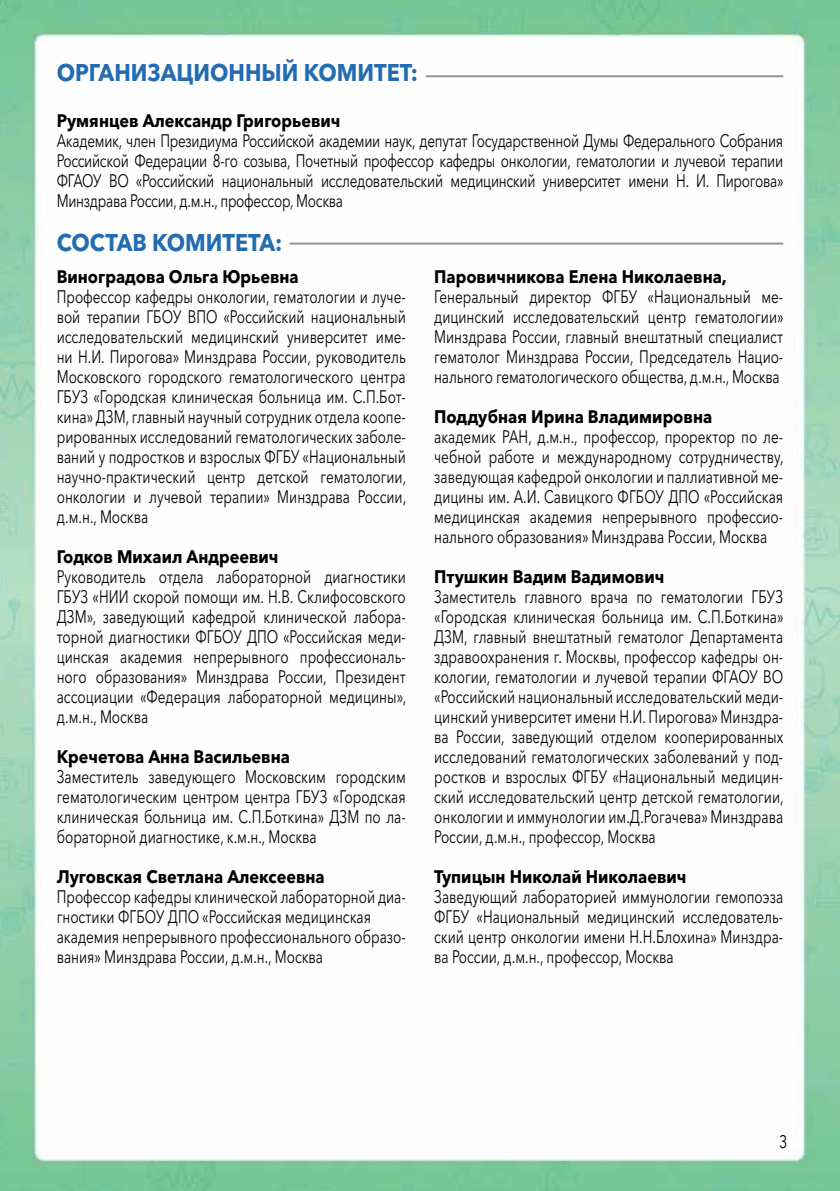
<style>
.page{position:relative;width:840px;height:1191px;background:#fff}
.page>*{position:absolute;margin:0;border:0;box-sizing:border-box;transform-origin:0 0}
.t1{font:700 24px "Avenir Next Cyr";color:#246cb1;scale:.9 1}
.t2{font:18px/20px "Avenir Next Cyr";color:#000;text-align:justify;scale:.75 1}
.t3{font:700 18px "Avenir Next Cyr";color:#000;scale:.9 1}
.t4{font:18px "Avenir Next Cyr";color:#000;scale:.8 1}
</style>
<div class="page">
<img style="left:0;top:0;width:839px;height:1191px">
<hr style="left:425px;top:75px;width:357px;height:2px;background:#939598">
<hr style="left:289px;top:242px;width:493px;height:2px;background:#939598">
<h1 class="t1" style="left:57px;top:57px;width:402px">ОРГАНИЗАЦИОННЫЙ КОМИТЕТ:</h1>
<p class="t3" style="left:57px;top:110px;width:316px">Румянцев Александр Григорьевич</p>
<p class="t2" style="left:57px;top:131px;width:970px">Академик, член Президиума Российской академии наук, депутат Государственной Думы Федерального Собрания Российской Федерации 8-го созыва, Почетный профессор кафедры онкологии, гематологии и лучевой терапии ФГАОУ ВО «Российский национальный исследовательский медицинский университет имени Н. И. Пирогова» Минздрава России, д.м.н., профессор, Москва</p>
<h1 class="t1" style="left:57px;top:228px;width:252px">СОСТАВ КОМИТЕТА:</h1>
<p class="t3" style="left:57px;top:266px;width:270px">Виноградова Ольга Юрьевна</p>
<p class="t2" style="left:57px;top:287px;width:467px">Профессор кафедры онкологии, гематологии и луче&shy;вой терапии ГБОУ ВПО «Российский национальный исследовательский медицинский университет име&shy;ни Н.И. Пирогова» Минздрава России, руководитель Московского городского гематологического центра ГБУЗ «Городская клиническая больница им. С.П.Бот&shy;кина» ДЗМ, главный научный сотрудник отдела коопе&shy;рированных исследований гематологических заболе&shy;ваний у подростков и взрослых ФГБУ «Национальный научно-практический центр детской гематологии, онкологии и лучевой терапии» Минздрава России, д.м.н., Москва</p>
<p class="t3" style="left:57px;top:546px;width:248px">Годков Михаил Андреевич</p>
<p class="t2" style="left:57px;top:567px;width:467px">Руководитель отдела лабораторной диагностики ГБУЗ «НИИ скорой помощи им. Н.В. Склифосовского ДЗМ», заведующий кафедрой клинической лабора&shy;торной диагностики ФГБОУ ДПО «Российская меди&shy;цинская академия непрерывного профессиональ&shy;ного образования» Минздрава России, Президент ассоциации «Федерация лабораторной медицины», д.м.н., Москва</p>
<p class="t3" style="left:57px;top:746px;width:260px">Кречетова Анна Васильевна</p>
<p class="t2" style="left:57px;top:767px;width:466px">Заместитель заведующего Московским городским гематологическим центром центра ГБУЗ «Городская клиническая больница им. С.П.Боткина» ДЗМ по ла&shy;бораторной диагностике, к.м.н., Москва</p>
<p class="t3" style="left:57px;top:866px;width:299px">Луговская Светлана Алексеевна</p>
<p class="t2" style="left:57px;top:887px;width:466px;text-align:left">Профессор кафедры клинической лабораторной диа&shy;гностики ФГБОУ ДПО «Российская медицинская академия непрерывного профессионального образо&shy;вания» Минздрава России, д.м.н., Москва</p>
<p class="t3" style="left:434px;top:266px;width:326px">Паровичникова Елена Николаевна,</p>
<p class="t2" style="left:434px;top:287px;width:467px">Генеральный директор ФГБУ «Национальный ме&shy;дицинский исследовательский центр гематологии» Минздрава России, главный внештатный специалист гематолог Минздрава России, Председатель Нацио&shy;нального гематологического общества, д.м.н., Москва</p>
<p class="t3" style="left:434px;top:406px;width:310px">Поддубная Ирина Владимировна</p>
<p class="t2" style="left:434px;top:427px;width:467px">академик РАН, д.м.н., профессор, проректор по ле&shy;чебной работе и международному сотрудничеству, заведующая кафедрой онкологии и паллиативной ме&shy;дицины им. А.И. Савицкого ФГБОУ ДПО «Российская медицинская академия непрерывного профессио&shy;нального образования» Минздрава России, Москва</p>
<p class="t3" style="left:434px;top:566px;width:257px">Птушкин Вадим Вадимович</p>
<p class="t2" style="left:434px;top:587px;width:467px">Заместитель главного врача по гематологии ГБУЗ «Городская клиническая больница им. С.П.Боткина» ДЗМ, главный внештатный гематолог Департамента здравоохранения г. Москвы, профессор кафедры он&shy;кологии, гематологии и лучевой терапии ФГАОУ ВО «Российский национальный исследовательский меди&shy;цинский университет имени Н.И. Пирогова» Минздра&shy;ва России, заведующий отделом кооперированных исследований гематологических заболеваний у под&shy;ростков и взрослых ФГБУ «Национальный медицин&shy;ский исследовательский центр детской гематологии, онкологии и иммунологии им.Д.Рогачева» Минздрава России, д.м.н., профессор, Москва</p>
<p class="t3" style="left:434px;top:866px;width:282px">Тупицын Николай Николаевич</p>
<p class="t2" style="left:434px;top:887px;width:466px">Заведующий лабораторией иммунологии гемопоэза ФГБУ «Национальный медицинский исследователь&shy;ский центр онкологии имени Н.Н.Блохина» Минздра&shy;ва России, д.м.н., профессор, Москва</p>
<p class="t4" style="left:778px;top:1130px;width:12px">3</p>
</div>
